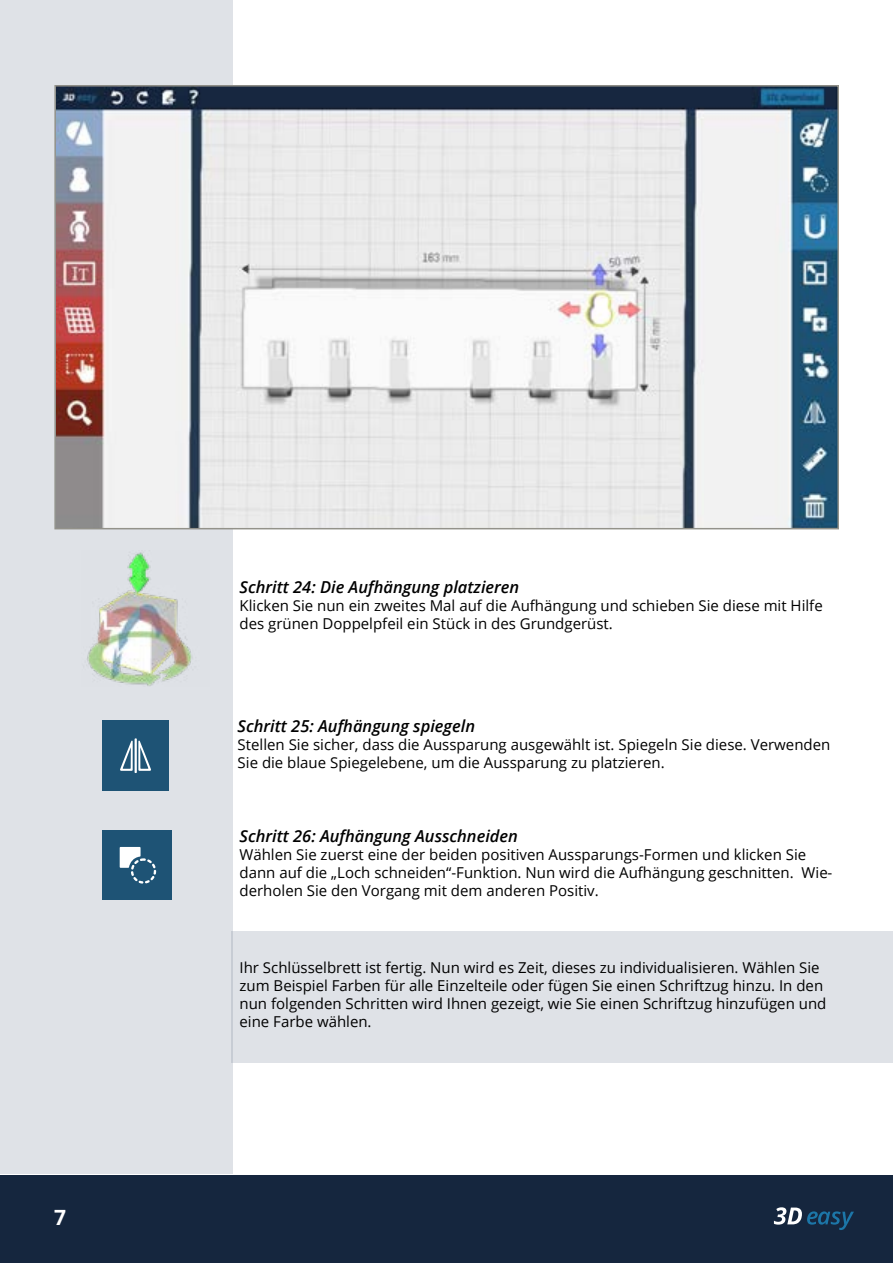
<style>
.page{position:relative;width:893px;height:1263px;background:#fff}
.page>*{position:absolute;margin:0;border:0;box-sizing:border-box;transform-origin:0 0}
.t1{font:700 21px "Open Sans";color:#fff}
.t2{font:italic 600 16.5px "Open Sans";color:#000}
.t3{font:15px/18px "Open Sans";color:#000}
</style>
<div class="page">
<div style="left:0;top:1175px;width:893px;height:87px;background:#15263e"></div>
<svg style="left:774px;top:1207px;width:80px;height:23px"></svg>
<div style="left:232px;top:931px;width:661px;height:132px;background:#dfe2e7"></div>
<div style="left:0;top:0;width:232px;height:1173px;background:#dfe2e7"></div>
<img style="left:57px;top:88px;width:779px;height:438px">
<div style="left:54px;top:85px;width:785px;height:444px;border:2px solid #93928a"></div>
<img style="left:87px;top:552px;width:106px;height:134px">
<div style="left:103px;top:720px;width:66px;height:71px;background:#1e5375"></div>
<svg style="left:120px;top:740px;width:31px;height:31px"></svg>
<hr style="left:135px;top:738px;width:2px;height:35px;background:#fff">
<div style="left:102px;top:830px;width:70px;height:70px;background:#1e5375"></div>
<svg style="left:120px;top:847px;width:36px;height:36px"></svg>
<h1 class="t1" style="left:54px;top:1202px;width:13px">7</h1>
<p class="t2" style="left:240px;top:576px;width:281px">Schritt 24: Die Aufhängung platzieren</p>
<p class="t3" style="left:240px;top:596px;width:585px">Klicken Sie nun ein zweites Mal auf die Aufhängung und schieben Sie diese mit Hilfe des grünen Doppelpfeil ein Stück in des Grundgerüst.</p>
<p class="t2" style="left:238px;top:715px;width:239px">Schritt 25: Aufhängung spiegeln</p>
<p class="t3" style="left:238px;top:735px;width:594px">Stellen Sie sicher, dass die Aussparung ausgewählt ist. Spiegeln Sie diese. Verwenden<br>Sie die blaue Spiegelebene, um die Aussparung zu platzieren.</p>
<p class="t2" style="left:240px;top:824px;width:280px">Schritt 26: Aufhängung Ausschneiden</p>
<p class="t3" style="left:240px;top:845px;width:594px">Wählen Sie zuerst eine der beiden positiven Aussparungs-Formen und klicken Sie dann auf die „Loch schneiden“-Funktion. Nun wird die Aufhängung geschnitten. Wie&shy;derholen Sie den Vorgang mit dem anderen Positiv.</p>
<p class="t3" style="left:240px;top:958px;width:588px">Ihr Schlüsselbrett ist fertig. Nun wird es Zeit, dieses zu individualisieren. Wählen Sie zum Beispiel Farben für alle Einzelteile oder fügen Sie einen Schriftzug hinzu. In den nun folgenden Schritten wird Ihnen gezeigt, wie Sie einen Schriftzug hinzufügen und eine Farbe wählen.</p>
</div>
